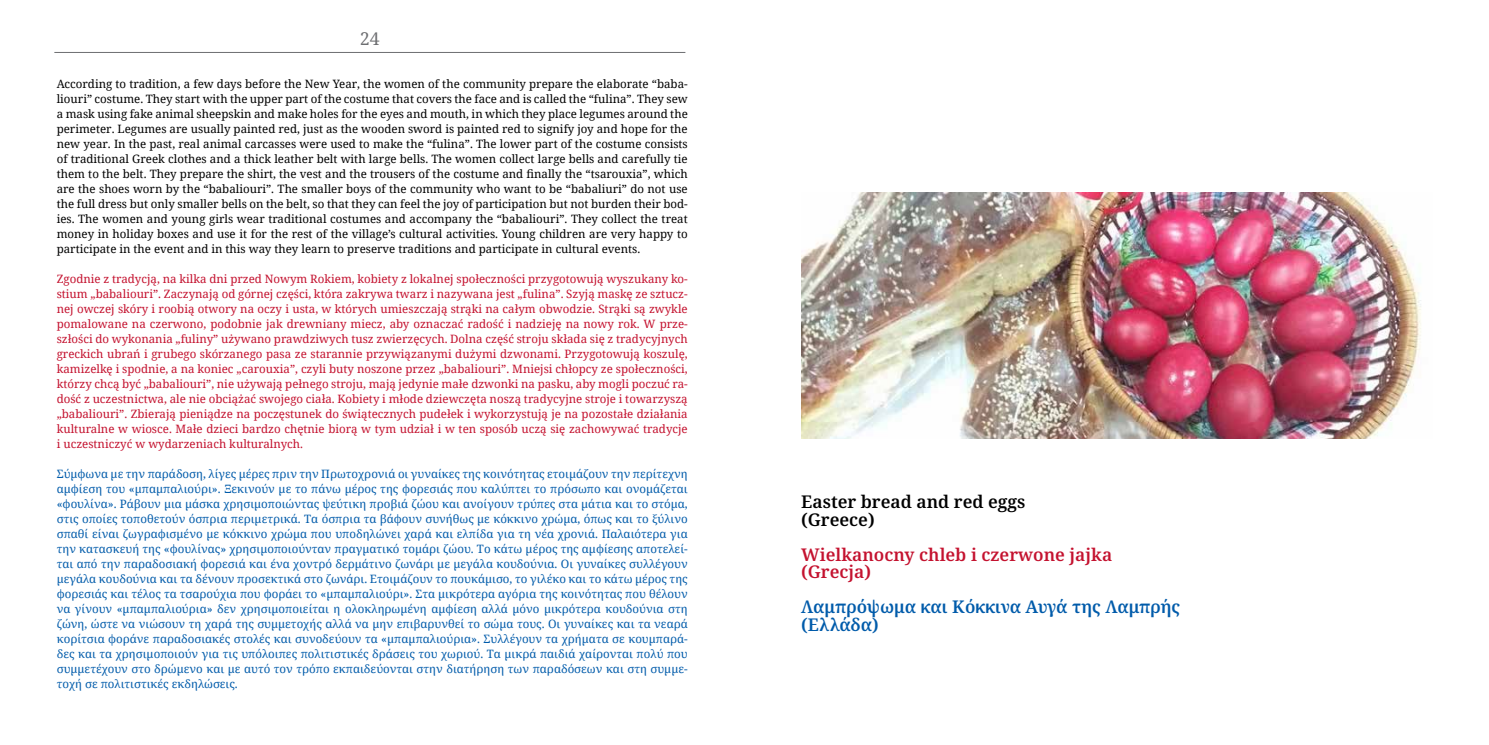
<style>
.page{position:relative;width:1489px;height:745px;background:#fff}
.page>*{position:absolute;margin:0;border:0;box-sizing:border-box;transform-origin:0 0}
.t1{font:600 17.5px/17.5px "Noto Serif";letter-spacing:-.01em;color:#005baa}
.t2{font:600 17.5px/17.5px "Noto Serif";color:#c4122f}
.t3{font:600 17.5px/17.5px "Noto Serif";color:#000}
.t4{font:17.5px "Noto Serif";color:#6d6e71}
.t5{font:11.5px/15px "Noto Serif";color:#005baa;text-align:justify}
.t6{font:11.5px/15px "Noto Serif";color:#000;text-align:justify}
.t7{font:11.5px/15px "Noto Serif";color:#c4122f;text-align:justify}
</style>
<div class="page">
<hr style="left:54px;top:52px;width:631px;height:1px;background:#6d6e71">
<img style="left:801px;top:193px;width:620px;height:245px">
<h1 class="t4" style="left:360px;top:27px;width:21px">24</h1>
<p class="t6" style="left:57px;top:76px;width:632px">According to tradition, a few days before the New Year, the women of the community prepare the elaborate “baba&shy;liouri” costume. They start with the upper part of the costume that covers the face and is called the “fulina”. They sew a mask using fake animal sheepskin and make holes for the eyes and mouth, in which they place legumes around the perimeter. Legumes are usually painted red, just as the wooden sword is painted red to signify joy and hope for the new year. In the past, real animal carcasses were used to make the “fulina”. The lower part of the costume consists of traditional Greek clothes and a thick leather belt with large bells. The women collect large bells and carefully tie them to the belt. They prepare the shirt, the vest and the trousers of the costume and finally the “tsarouxia”, which are the shoes worn by the “babaliouri”. The smaller boys of the community who want to be “babaliuri” do not use the full dress but only smaller bells on the belt, so that they can feel the joy of participation but not burden their bod&shy;ies. The women and young girls wear traditional costumes and accompany the “babaliouri”. They collect the treat money in holiday boxes and use it for the rest of the village’s cultural activities. Young children are very happy to participate in the event and in this way they learn to preserve traditions and participate in cultural events.</p>
<p class="t7" style="left:57px;top:271px;width:632px">Zgodnie z tradycją, na kilka dni przed Nowym Rokiem, kobiety z lokalnej społeczności przygotowują wyszukany ko&shy;stium „babaliouri”. Zaczynają od górnej części, która zakrywa twarz i nazywana jest „fulina”. Szyją maskę ze sztucz&shy;nej owczej skóry i roobią otwory na oczy i usta, w których umieszczają strąki na całym obwodzie. Strąki są zwykle pomalowane na czerwono, podobnie jak drewniany miecz, aby oznaczać radość i nadzieję na nowy rok. W prze&shy;szłości do wykonania „fuliny” używano prawdziwych tusz zwierzęcych. Dolna część stroju składa się z tradycyjnych greckich ubrań i grubego skórzanego pasa ze starannie przywiązanymi dużymi dzwonami. Przygotowują koszulę, kamizelkę i spodnie, a na koniec „carouxia”, czyli buty noszone przez „babaliouri”. Mniejsi chłopcy ze społeczności, którzy chcą być „babaliouri”, nie używają pełnego stroju, mają jedynie małe dzwonki na pasku, aby mogli poczuć ra&shy;dość z uczestnictwa, ale nie obciążać swojego ciała. Kobiety i młode dziewczęta noszą tradycyjne stroje i towarzyszą „babaliouri”. Zbierają pieniądze na poczęstunek do świątecznych pudełek i wykorzystują je na pozostałe działania kulturalne w wiosce. Małe dzieci bardzo chętnie biorą w tym udział i w ten sposób uczą się zachowywać tradycje i uczestniczyć w wydarzeniach kulturalnych.</p>
<p class="t5" style="left:57px;top:466px;width:632px">Σύμφωνα με την παράδοση, λίγες μέρες πριν την Πρωτοχρονιά οι γυναίκες της κοινότητας ετοιμάζουν την περίτεχνη αμφίεση του «μπαμπαλιούρι». Ξεκινούν με το πάνω μέρος της φορεσιάς που καλύπτει το πρόσωπο και ονομάζεται «φουλίνα». Ράβουν μια μάσκα χρησιμοποιώντας ψεύτικη προβιά ζώου και ανοίγουν τρύπες στα μάτια και το στόμα, στις οποίες τοποθετούν όσπρια περιμετρικά. Τα όσπρια τα βάφουν συνήθως με κόκκινο χρώμα, όπως και το ξύλινο σπαθί είναι ζωγραφισμένο με κόκκινο χρώμα που υποδηλώνει χαρά και ελπίδα για τη νέα χρονιά. Παλαιότερα για την κατασκευή της «φουλίνας» χρησιμοποιούνταν πραγματικό τομάρι ζώου. Το κάτω μέρος της αμφίεσης αποτελεί&shy;ται από την παραδοσιακή φορεσιά και ένα χοντρό δερμάτινο ζωνάρι με μεγάλα κουδούνια. Οι γυναίκες συλλέγουν μεγάλα κουδούνια και τα δένουν προσεκτικά στο ζωνάρι. Ετοιμάζουν το πουκάμισο, το γιλέκο και το κάτω μέρος της φορεσιάς και τέλος τα τσαρούχια που φοράει το «μπαμπαλιούρι». Στα μικρότερα αγόρια της κοινότητας που θέλουν να γίνουν «μπαμπαλιούρια» δεν χρησιμοποιείται η ολοκληρωμένη αμφίεση αλλά μόνο μικρότερα κουδούνια στη ζώνη, ώστε να νιώσουν τη χαρά της συμμετοχής αλλά να μην επιβαρυνθεί το σώμα τους. Οι γυναίκες και τα νεαρά κορίτσια φοράνε παραδοσιακές στολές και συνοδεύουν τα «μπαμπαλιούρια». Συλλέγουν τα χρήματα σε κουμπαρά&shy;δες και τα χρησιμοποιούν για τις υπόλοιπες πολιτιστικές δράσεις του χωριού. Τα μικρά παιδιά χαίρονται πολύ που συμμετέχουν στο δρώμενο και με αυτό τον τρόπο εκπαιδεύονται στην διατήρηση των παραδόσεων και στη συμμε&shy;τοχή σε πολιτιστικές εκδηλώσεις.</p>
<h1 class="t3" style="left:801px;top:493px;width:226px">Easter bread and red eggs (Greece)</h1>
<h1 class="t2" style="left:801px;top:545px;width:312px">Wielkanocny chleb i czerwone jajka (Grecja)</h1>
<h1 class="t1" style="left:801px;top:598px;width:380px">Λαμπρόψωμα και Κόκκινα Αυγά της Λαμπρής (Ελλάδα)</h1>
</div>
